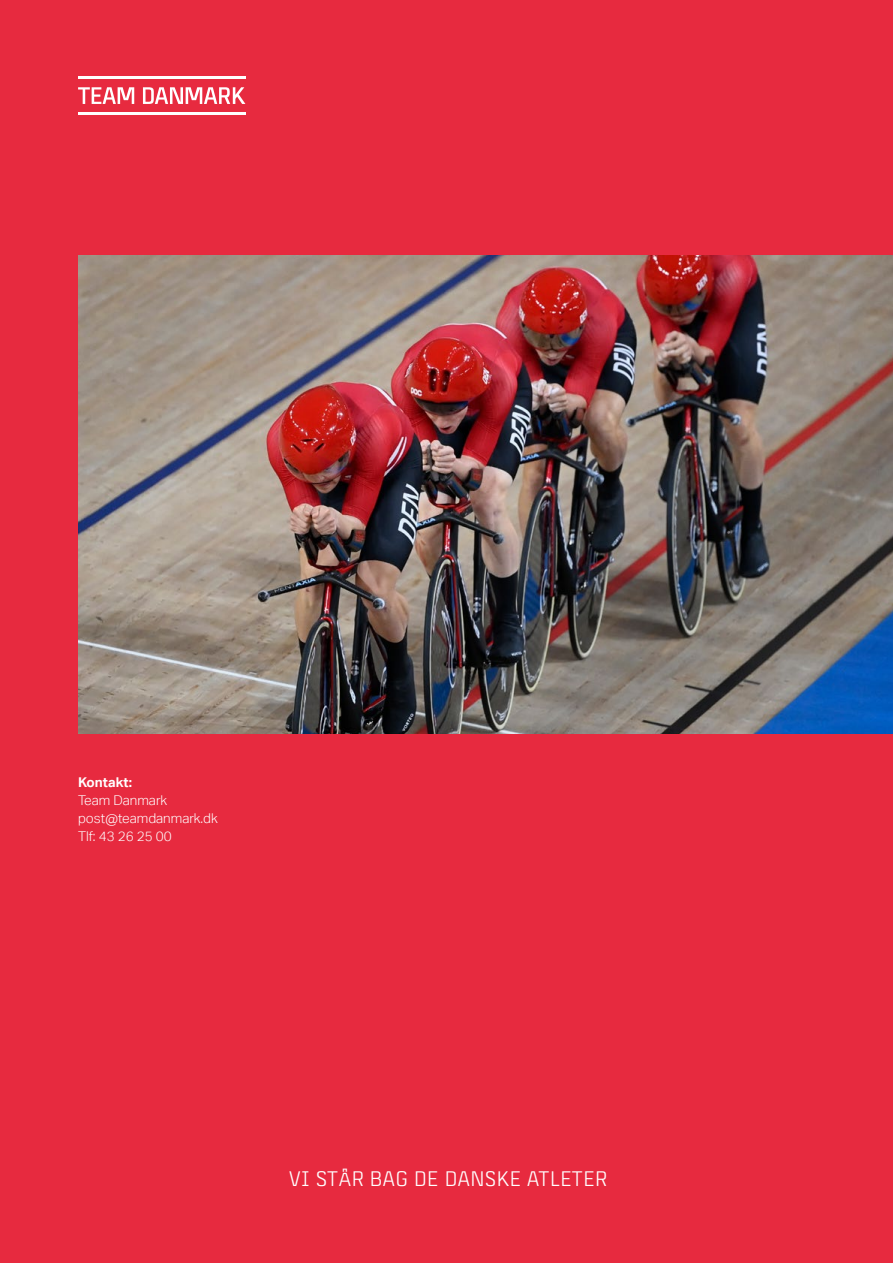
<style>
.page{position:relative;width:893px;height:1263px;background:#e72a3f}
.page>*{position:absolute;margin:0;border:0;box-sizing:border-box;transform-origin:0 0}
.t1{font:21px "Team Danmark 4";letter-spacing:.03em;color:#fff}
.t2{font:300 13.5px/18px "Aktiv Grotesk";color:#fff}
.t3{font:700 13.5px "Aktiv Grotesk";color:#fff}
</style>
<div class="page">
<svg style="left:78px;top:87px;width:56px;height:17px"></svg>
<svg style="left:143px;top:87px;width:102px;height:17px"></svg>
<hr style="left:78px;top:77px;width:167px;height:2px;background:#fff">
<hr style="left:78px;top:112px;width:167px;height:3px;background:#fff">
<img style="left:78px;top:255px;width:815px;height:478px">
<p class="t3" style="left:78px;top:774px;width:55px">Kontakt:</p>
<p class="t2" style="left:78px;top:791px;width:141px">Team Danmark post@teamdanmark.dk<br>Tlf: 43 26 25 00</p>
<h1 class="t1" style="left:289px;top:1168px;width:320px">VI STÅR BAG DE DANSKE ATLETER</h1>
</div>
